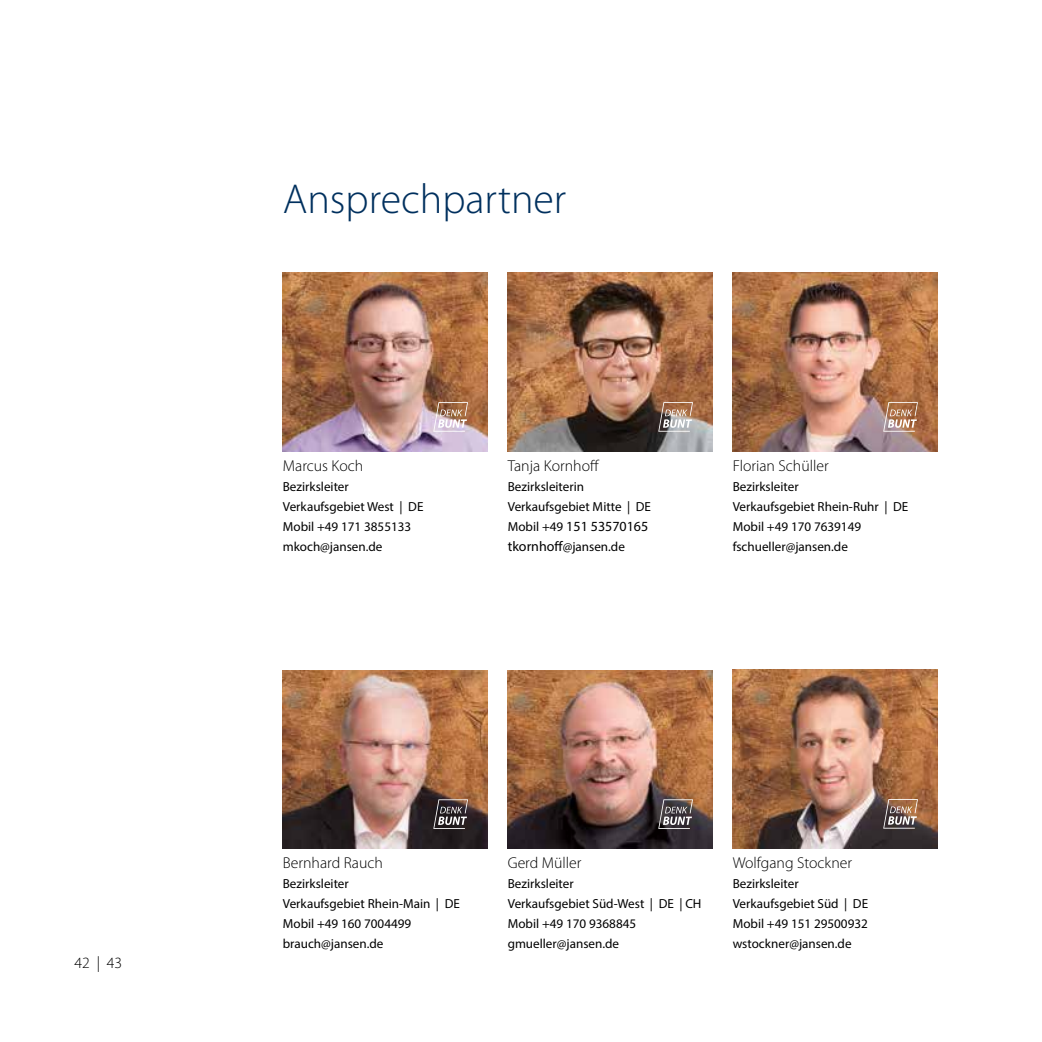
<style>
.page{position:relative;width:1042px;height:1042px;background:#fff}
.page>*{position:absolute;margin:0;border:0;box-sizing:border-box;transform-origin:0 0}
.t1{font:300 42px "Myriad Pro";color:#00305e}
.t2{font:300 15.75px "Myriad Pro";color:#000}
.t3{font:14px "Myriad Pro";color:#000}
.t4{font:13.12px/19.8px "Myriad Pro";color:#000}
.s1{font-size:13.12px}
.s2{font-size:14px}
</style>
<div class="page">
<img style="left:733px;top:670px;width:205px;height:178px">
<img style="left:733px;top:273px;width:205px;height:179px">
<img style="left:283px;top:670px;width:205px;height:179px">
<img style="left:508px;top:273px;width:205px;height:179px">
<img style="left:508px;top:670px;width:205px;height:179px">
<img style="left:283px;top:273px;width:205px;height:179px">
<svg style="left:433px;top:402px;width:35px;height:30px"></svg>
<svg style="left:883px;top:799px;width:35px;height:29px"></svg>
<svg style="left:883px;top:402px;width:35px;height:30px"></svg>
<svg style="left:433px;top:799px;width:35px;height:30px"></svg>
<svg style="left:658px;top:402px;width:35px;height:30px"></svg>
<svg style="left:658px;top:799px;width:35px;height:30px"></svg>
<p class="t2" style="left:74px;top:953px;width:49px">42 | 43</p>
<h1 class="t1" style="left:283px;top:176px;width:285px">Ansprechpartner</h1>
<p class="t2" style="left:283px;top:457px;width:82px">Marcus Koch</p>
<p class="t4" style="left:283px;top:477px;width:142px">Bezirksleiter<br>Verkaufsgebiet West | DE<br>Mobil +49 171 3855133 mkoch@jansen.de</p>
<p class="t2" style="left:508px;top:457px;width:93px">Tanja Kornhoff</p>
<p class="t4" style="left:508px;top:477px;width:145px">Bezirksleiterin<br>Verkaufsgebiet Mitte | DE</p>
<p class="t3" style="left:508px;top:517px;width:142px"><span class="s1">Mobil +49</span> 151 53570165</p>
<p class="t4" style="left:508px;top:536px;width:119px"><span class="s2">tkornhoff</span>@jansen.de</p>
<p class="t2" style="left:733px;top:457px;width:97px">Florian Schüller</p>
<p class="t4" style="left:733px;top:477px;width:177px">Bezirksleiter<br>Verkaufsgebiet Rhein-Ruhr | DE<br>Mobil +49 170 7639149 fschueller@jansen.de</p>
<p class="t2" style="left:283px;top:854px;width:102px">Bernhard Rauch</p>
<p class="t4" style="left:283px;top:873px;width:179px">Bezirksleiter<br>Verkaufsgebiet Rhein-Main | DE<br>Mobil +49 160 7004499 brauch@jansen.de</p>
<p class="t2" style="left:508px;top:854px;width:75px">Gerd Müller</p>
<p class="t4" style="left:508px;top:873px;width:195px">Bezirksleiter<br>Verkaufsgebiet Süd-West | DE | CH<br>Mobil +49 170 9368845 gmueller@jansen.de</p>
<p class="t2" style="left:733px;top:854px;width:121px">Wolfgang Stockner</p>
<p class="t4" style="left:733px;top:873px;width:137px">Bezirksleiter<br>Verkaufsgebiet Süd | DE<br>Mobil +49 151 29500932 wstockner@jansen.de</p>
</div>
